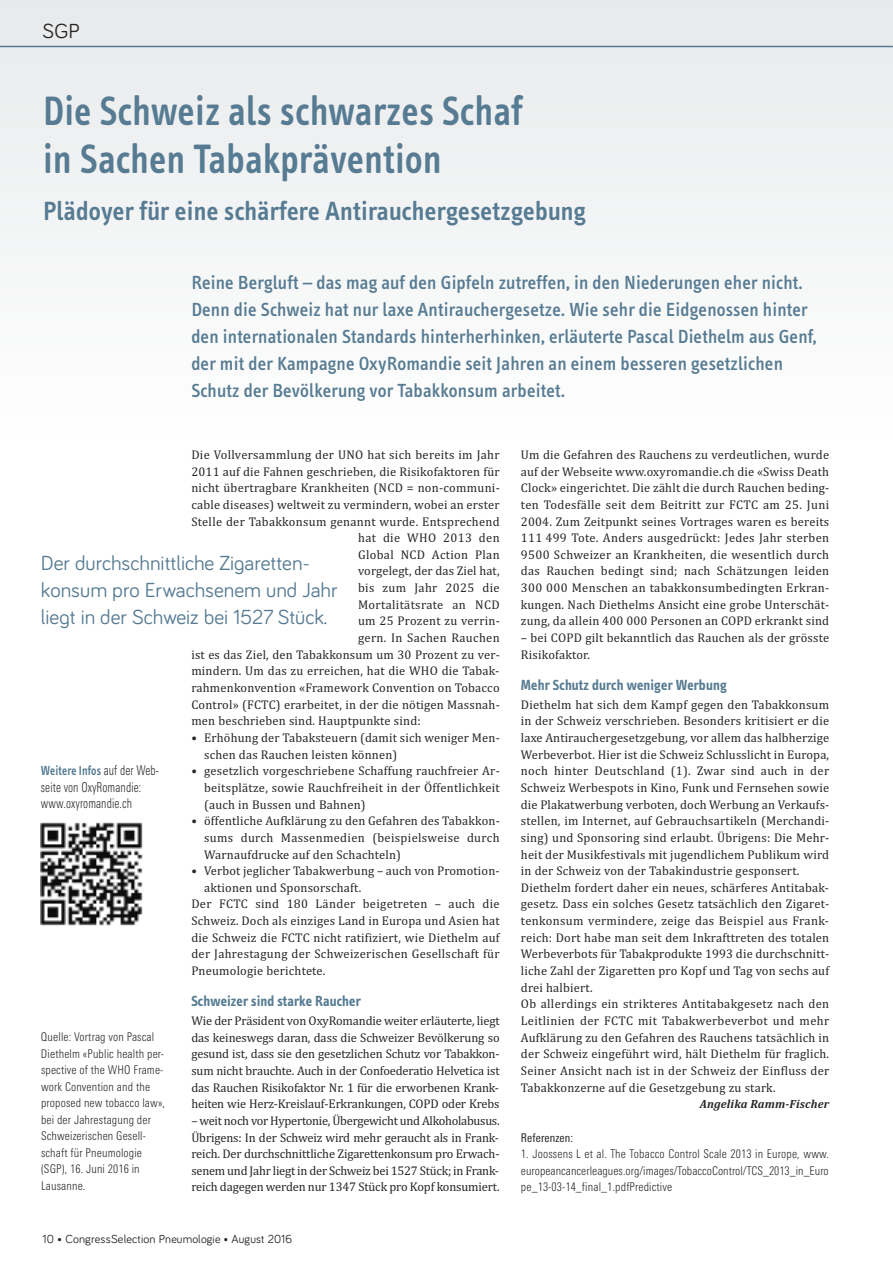
<style>
.page{position:relative;width:893px;height:1263px;background:#fff}
.page>*{position:absolute;margin:0;border:0;box-sizing:border-box;transform-origin:0 0}
.t1{font:600 42px/48px "Info Text";letter-spacing:.015em;color:#567b92;scale:.9 1}
.t2{font:600 27px "Info Text";letter-spacing:.01em;color:#567b92}
.t3{font:21px/27px "Bariol";color:#567b92}
.t4{font:21px "Bariol";color:#272627}
.t5{font:500 19.5px/27px "Info Text";letter-spacing:.01em;color:#567b92}
.t6{font:700 15px "Info Text";letter-spacing:.01em;color:#567b92;scale:.95 1}
.t7{font:300 condensed 13.5px/16.5px "Linotype Univers";letter-spacing:.01em;color:#272627;scale:.85 1}
.t8{font:600 13.5px "Info Text";letter-spacing:.01em;color:#567b92;scale:.85 1}
.t9{font:12.75px/16.6px "Cambria";letter-spacing:.015em;color:#272627;text-align:justify}
.t10{font:300 condensed 12px/16.5px "Linotype Univers";letter-spacing:.01em;color:#272627;text-align:justify}
.t11{font:12px "Bariol";letter-spacing:.01em;color:#272627}
.t12{font:italic 700 12px "Cambria";letter-spacing:.015em;color:#272627}
.t13{font:condensed 12px "Linotype Univers";letter-spacing:.015em;color:#272627}
.s1{font-family:"Linotype Univers";font-weight:300;font-stretch:condensed;color:#272627}
</style>
<div class="page">
<div style="left:0;top:0;width:893px;height:442px;background:#f3f4f5"></div>
<hr style="left:0;top:46px;width:893px;height:1px;background:#567b92">
<img style="left:41px;top:822px;width:102px;height:104px">
<h3 class="t4" style="left:43px;top:24px;width:39px">SGP</h3>
<h1 class="t1" style="left:43px;top:90px;width:534px">Die Schweiz als schwarzes Schaf in Sachen Tabakprävention</h1>
<h2 class="t2" style="left:43px;top:200px;width:544px">Plädoyer für eine schärfere Antirauchergesetzgebung</h2>
<p class="t5" style="left:191px;top:270px;width:627px">Reine Bergluft – das mag auf den Gipfeln zutreffen, in den Niederungen eher nicht.<br>Denn die Schweiz hat nur laxe Antirauchergesetze. Wie sehr die Eidgenossen hinter den internationalen Standards hinterherhinken, erläuterte Pascal Diethelm aus Genf, der mit der Kampagne OxyRomandie seit Jahren an einem besseren gesetzlichen Schutz der Bevölkerung vor Tabakkonsum arbeitet.</p>
<p class="t9" style="left:191px;top:446px;width:310px">Die Vollversammlung der UNO hat sich bereits im Jahr</p>
<p class="t9" style="left:191px;top:463px;width:310px">2011 auf die Fahnen geschrieben, die Risikofaktoren für</p>
<p class="t9" style="left:191px;top:479px;width:310px">nicht übertragbare Krankheiten (NCD = non-communi-</p>
<p class="t9" style="left:191px;top:496px;width:310px">cable diseases) weltweit zu vermindern, wobei an erster</p>
<p class="t9" style="left:191px;top:513px;width:310px">Stelle der Tabakkonsum genannt wurde. Entsprechend</p>
<p class="t9" style="left:358px;top:529px;width:143px">hat die WHO 2013 den</p>
<p class="t9" style="left:358px;top:546px;width:143px">Global NCD Action Plan</p>
<p class="t9" style="left:358px;top:563px;width:143px">vorgelegt, der das Ziel hat,</p>
<p class="t9" style="left:358px;top:579px;width:143px">bis zum Jahr 2025 die</p>
<p class="t9" style="left:358px;top:596px;width:143px">Mortalitätsrate an NCD</p>
<p class="t9" style="left:358px;top:613px;width:143px">um 25 Prozent zu verrin-</p>
<p class="t9" style="left:358px;top:629px;width:143px">gern. In Sachen Rauchen</p>
<p class="t9" style="left:191px;top:646px;width:310px">ist es das Ziel, den Tabakkonsum um 30 Prozent zu ver-</p>
<p class="t9" style="left:191px;top:663px;width:310px">mindern. Um das zu erreichen, hat die WHO die Tabak-</p>
<p class="t9" style="left:191px;top:679px;width:310px">rahmenkonvention «Framework Convention on Tobacco</p>
<p class="t9" style="left:191px;top:696px;width:310px">Control» (FCTC) erarbeitet, in der die nötigen Massnah-</p>
<p class="t9" style="left:191px;top:713px;width:231px">men beschrieben sind. Hauptpunkte sind:</p>
<p class="t9" style="left:204px;top:729px;width:297px;text-indent:-13px">• Erhöhung der Tabaksteuern (damit sich weniger Men&shy;schen das Rauchen leisten können)</p>
<p class="t9" style="left:204px;top:762px;width:297px;text-indent:-13px">• gesetzlich vorgeschriebene Schaffung rauchfreier Ar&shy;beitsplätze, sowie Rauchfreiheit in der Öffentlichkeit (auch in Bussen und Bahnen)</p>
<p class="t9" style="left:204px;top:812px;width:297px;text-indent:-13px">• öffentliche Aufklärung zu den Gefahren des Tabakkon&shy;sums durch Massenmedien (beispielsweise durch Warnaufdrucke auf den Schachteln)</p>
<p class="t9" style="left:191px;top:862px;width:310px">• Verbot jeglicher Tabakwerbung – auch von Promotion-</p>
<p class="t9" style="left:204px;top:879px;width:159px">aktionen und Sponsorschaft.</p>
<p class="t9" style="left:191px;top:896px;width:310px">Der FCTC sind 180 Länder beigetreten – auch die</p>
<p class="t9" style="left:191px;top:912px;width:310px">Schweiz. Doch als einziges Land in Europa und Asien hat</p>
<p class="t9" style="left:191px;top:929px;width:310px">die Schweiz die FCTC nicht ratifiziert, wie Diethelm auf</p>
<p class="t9" style="left:191px;top:946px;width:310px">der Jahrestagung der Schweizerischen Gesellschaft für</p>
<p class="t9" style="left:191px;top:962px;width:136px">Pneumologie berichtete.</p>
<p class="t6" style="left:191px;top:996px;width:180px">Schweizer sind starke Raucher</p>
<p class="t9" style="left:191px;top:1012px;width:310px">Wie der Präsident von OxyRomandie weiter erläuterte, liegt das keineswegs daran, dass die Schweizer Bevölkerung so gesund ist, dass sie den gesetzlichen Schutz vor Tabakkon&shy;sum nicht brauchte. Auch in der Confoederatio Helvetica ist das Rauchen Risikofaktor Nr. 1 für die erworbenen Krank&shy;heiten wie Herz-Kreislauf-Erkrankungen, COPD oder Krebs</p>
<p class="t9" style="left:191px;top:1112px;width:310px">– weit noch vor Hypertonie, Übergewicht und Alkoholabusus.<br>Übrigens: In der Schweiz wird mehr geraucht als in Frank&shy;reich. Der durchschnittliche Zigarettenkonsum pro Erwach&shy;senem und Jahr liegt in der Schweiz bei 1527 Stück; in Frank&shy;reich dagegen werden nur 1347 Stück pro Kopf konsumiert.</p>
<h3 class="t3" style="left:41px;top:552px;width:298px">Der durchschnittliche Zigaretten&shy;konsum pro Erwachsenem und Jahr liegt in der Schweiz bei 1527 Stück.</h3>
<p class="t8" style="left:41px;top:766px;width:140px">Weitere Infos <span class="s1">auf der Web-</span></p>
<p class="t7" style="left:41px;top:780px;width:120px">seite von OxyRomandie: www.oxyromandie.ch</p>
<p class="t10" style="left:41px;top:1030px;width:126px;text-align:left">Quelle: Vortrag von Pascal<br>Diethelm «Public health per&shy;spective of the WHO Frame&shy;work Convention and the proposed new tobacco law», bei der Jahrestagung der<br>Schweizerischen Gesell&shy;schaft für Pneumologie (SGP), 16. Juni 2016 in<br>Lausanne.</p>
<p class="t11" style="left:43px;top:1234px;width:251px">10 • CongressSelection Pneumologie • August 2016</p>
<p class="t9" style="left:521px;top:446px;width:310px">Um die Gefahren des Rauchens zu verdeutlichen, wurde auf der Webseite www.oxyromandie.ch die «Swiss Death Clock» eingerichtet. Die zählt die durch Rauchen beding&shy;ten Todesfälle seit dem Beitritt zur FCTC am 25. Juni 2004. Zum Zeitpunkt seines Vortrages waren es bereits 111 499 Tote. Anders ausgedrückt: Jedes Jahr sterben 9500 Schweizer an Krankheiten, die wesentlich durch das Rauchen bedingt sind; nach Schätzungen leiden 300 000 Menschen an tabakkonsumbedingten Erkran&shy;kungen. Nach Diethelms Ansicht eine grobe Unterschät&shy;zung, da allein 400 000 Personen an COPD erkrankt sind</p>
<p class="t9" style="left:521px;top:629px;width:310px">– bei COPD gilt bekanntlich das Rauchen als der grösste<br>Risikofaktor.</p>
<p class="t6" style="left:521px;top:679px;width:218px">Mehr Schutz durch weniger Werbung</p>
<p class="t9" style="left:521px;top:696px;width:310px;text-align:left">Diethelm hat sich dem Kampf gegen den Tabakkonsum in der Schweiz verschrieben. Besonders kritisiert er die laxe Antirauchergesetzgebung, vor allem das halbherzige Werbeverbot. Hier ist die Schweiz Schlusslicht in Europa, noch hinter Deutschland (1). Zwar sind auch in der Schweiz Werbespots in Kino, Funk und Fernsehen sowie die Plakatwerbung verboten, doch Werbung an Verkaufs&shy;stellen, im Internet, auf Gebrauchsartikeln (Merchandi&shy;sing) und Sponsoring sind erlaubt. Übrigens: Die Mehr&shy;heit der Musikfestivals mit jugendlichem Publikum wird in der Schweiz von der Tabakindustrie gesponsert.<br>Diethelm fordert daher ein neues, schärferes Antitabak&shy;gesetz. Dass ein solches Gesetz tatsächlich den Zigaret&shy;tenkonsum vermindere, zeige das Beispiel aus Frank&shy;reich: Dort habe man seit dem Inkrafttreten des totalen Werbeverbots für Tabakprodukte 1993 die durchschnitt&shy;liche Zahl der Zigaretten pro Kopf und Tag von sechs auf drei halbiert.<br>Ob allerdings ein strikteres Antitabakgesetz nach den Leitlinien der FCTC mit Tabakwerbeverbot und mehr Aufklärung zu den Gefahren des Rauchens tatsächlich in der Schweiz eingeführt wird, hält Diethelm für fraglich.<br>Seiner Ansicht nach ist in der Schweiz der Einfluss der Tabakkonzerne auf die Gesetzgebung zu stark.</p>
<p class="t12" style="left:700px;top:1097px;width:131px">Angelika Ramm-Fischer</p>
<p class="t13" style="left:521px;top:1133px;width:54px">Referenzen:</p>
<p class="t10" style="left:521px;top:1147px;width:310px">1. Joossens L et al. The Tobacco Control Scale 2013 in Europe, www. europeancancerleagues.org/images/TobaccoControl/TCS_2013_in_Euro pe_13-03-14_final_1.pdfPredictive</p>
</div>
